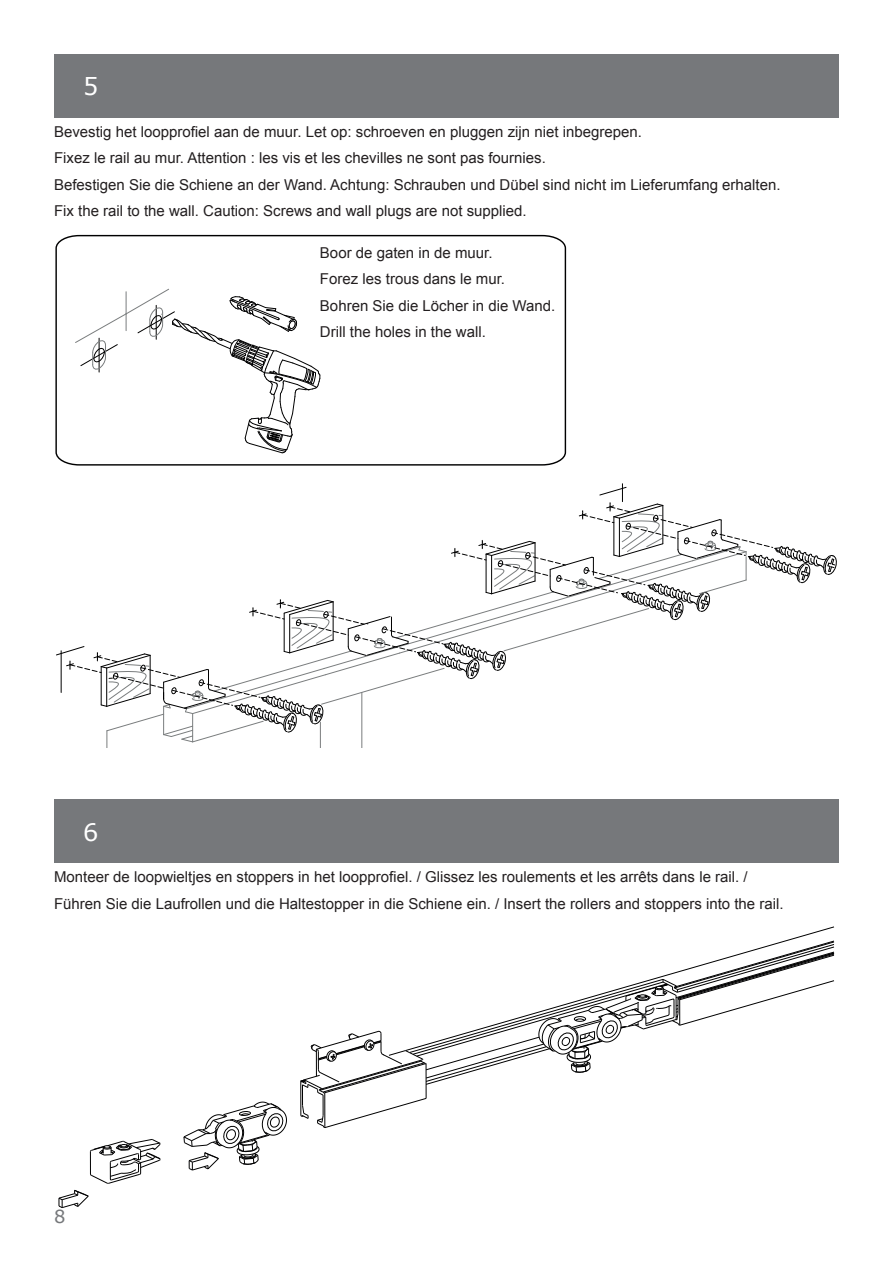
<style>
.page{position:relative;width:893px;height:1263px;background:#fff}
.page>*{position:absolute;margin:0;border:0;box-sizing:border-box;transform-origin:0 0}
.t1{font:24px "Verdana";color:#fff}
.t2{font:18px "Verdana";color:#76787b}
.t3{font:15px "Arial";color:#231f20}
</style>
<div class="page">
<svg style="left:55px;top:234px;width:512px;height:232px"></svg>
<svg style="left:75px;top:288px;width:246px;height:166px"></svg>
<svg style="left:56px;top:484px;width:781px;height:263px"></svg>
<div style="left:54px;top:799px;width:785px;height:64px;background:#76787b"></div>
<div style="left:54px;top:54px;width:785px;height:64px;background:#76787b"></div>
<svg style="left:183px;top:1101px;width:104px;height:70px"></svg>
<svg style="left:58px;top:1139px;width:103px;height:69px"></svg>
<svg style="left:300px;top:940px;width:535px;height:188px"></svg>
<p class="t1" style="left:83px;top:71px;width:17px">5</p>
<p class="t3" style="left:54px;top:122px;width:589px">Bevestig het loopprofiel aan de muur. Let op: schroeven en pluggen zijn niet inbegrepen.</p>
<p class="t3" style="left:54px;top:148px;width:493px">Fixez le rail au mur. Attention : les vis et les chevilles ne sont pas fournies.</p>
<p class="t3" style="left:54px;top:175px;width:728px">Befestigen Sie die Schiene an der Wand. Achtung: Schrauben und Dübel sind nicht im Lieferumfang erhalten.</p>
<p class="t3" style="left:54px;top:201px;width:474px">Fix the rail to the wall. Caution: Screws and wall plugs are not supplied.</p>
<p class="t1" style="left:83px;top:816px;width:17px">6</p>
<p class="t3" style="left:320px;top:243px;width:174px">Boor de gaten in de muur.</p>
<p class="t3" style="left:320px;top:269px;width:187px">Forez les trous dans le mur.</p>
<p class="t3" style="left:320px;top:296px;width:237px">Bohren Sie die Löcher in die Wand.</p>
<p class="t3" style="left:320px;top:322px;width:167px">Drill the holes in the wall.</p>
<p class="t3" style="left:54px;top:867px;width:695px">Monteer de loopwieltjes en stoppers in het loopprofiel. / Glissez les roulements et les arrêts dans le rail. /</p>
<p class="t3" style="left:54px;top:893px;width:731px">Führen Sie die Laufrollen und die Haltestopper in die Schiene ein. / Insert the rollers and stoppers into the rail.</p>
<p class="t2" style="left:54px;top:1205px;width:13px">8</p>
</div>
